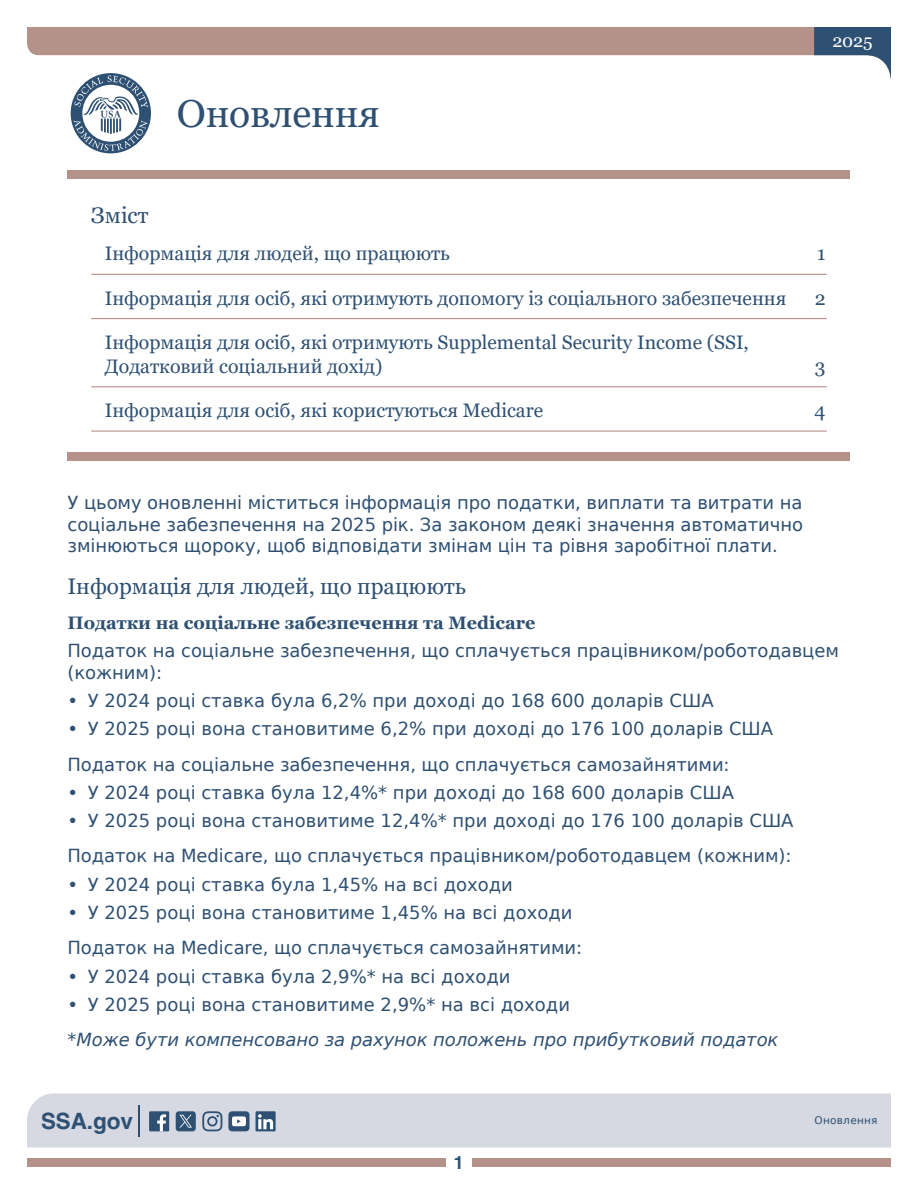
<style>
.page{position:relative;width:918px;height:1188px;background:#fff}
.page>*{position:absolute;margin:0;border:0;box-sizing:border-box;transform-origin:0 0}
.t1{font:39px "Georgia";letter-spacing:-.005em;color:#2e5072}
.t2{font:22.5px "Georgia";color:#2e5072}
.t3{font:700 22.5px "Helvetica";letter-spacing:-.005em;color:#2e5072}
.t4{font:19.5px/24px "Georgia";color:#2e5072}
.t5{font:18px/21.6px "DejaVu Sans";color:#2e5072;text-align:justify}
.t6{font:italic 18px "DejaVu Sans";letter-spacing:-.005em;color:#2e5072}
.t7{font:700 18px "Georgia";color:#2e5072}
.t8{font:18px "Georgia";color:#fff}
.t9{font:700 18px "Helvetica";color:#2e5072}
.t10{font:10.5px "DejaVu Sans";letter-spacing:.025em;color:#2e5072}
</style>
<div class="page">
<div style="left:27px;top:1159px;width:419px;height:8px;background:#b49189"></div>
<div style="left:472px;top:1159px;width:419px;height:8px;background:#b49189"></div>
<div style="left:27px;top:1094px;width:864px;height:54px;background:#d6d9e2"></div>
<hr style="left:138px;top:1105px;width:1px;height:32px;background:#2e5072">
<div style="left:27px;top:27px;width:787px;height:29px;background:#b49189"></div>
<svg style="left:814px;top:27px;width:77px;height:53px"></svg>
<div style="left:68px;top:171px;width:782px;height:8px;background:#b49189"></div>
<div style="left:68px;top:452px;width:782px;height:8px;background:#b49189"></div>
<svg style="left:256px;top:1111px;width:20px;height:20px"></svg>
<svg style="left:258px;top:1114px;width:15px;height:15px"></svg>
<svg style="left:202px;top:1111px;width:20px;height:20px"></svg>
<svg style="left:228px;top:1111px;width:22px;height:20px"></svg>
<div style="left:176px;top:1111px;width:20px;height:20px;background:#2e5072;border-radius:3px"></div>
<svg style="left:179px;top:1115px;width:13px;height:13px"></svg>
<div style="left:149px;top:1111px;width:20px;height:20px;background:#2e5072"></div>
<svg style="left:157px;top:1114px;width:9px;height:17px"></svg>
<div style="left:67px;top:70px;width:87px;height:87px;border:3px solid #fff;border-radius:50%"></div>
<div style="left:71px;top:73px;width:80px;height:80px;background:#2e5072;border-radius:50%"></div>
<svg style="left:74px;top:76px;width:74px;height:75px"></svg>
<hr style="left:91px;top:274px;width:736px;height:1px;background:#b49189">
<hr style="left:91px;top:318px;width:736px;height:1px;background:#b49189">
<hr style="left:91px;top:386px;width:736px;height:1px;background:#b49189">
<hr style="left:91px;top:431px;width:736px;height:1px;background:#b49189">
<h1 class="t1" style="left:177px;top:90px;width:204px">Оновлення</h1>
<p class="t8" style="left:832px;top:30px;width:42px">2025</p>
<h1 class="t2" style="left:91px;top:201px;width:59px">Зміст</h1>
<p class="t4" style="left:105px;top:242px;width:347px">Інформація для людей, що працюють</p>
<p class="t4" style="left:817px;top:242px;width:10px">1</p>
<p class="t4" style="left:105px;top:286px;width:683px">Інформація для осіб, які отримують допомогу із соціального забезпечення</p>
<p class="t4" style="left:815px;top:286px;width:12px">2</p>
<p class="t4" style="left:105px;top:330px;width:646px">Інформація для осіб, які отримують Supplemental Security Income (SSI,<br>Додатковий соціальний дохід)</p>
<p class="t4" style="left:815px;top:354px;width:12px">3</p>
<p class="t4" style="left:105px;top:399px;width:440px">Інформація для осіб, які користуються Medicare</p>
<p class="t4" style="left:815px;top:399px;width:13px">4</p>
<p class="t5" style="left:68px;top:492px;width:737px">У цьому оновленні міститься інформація про податки, виплати та витрати на соціальне забезпечення на 2025 рік. За законом деякі значення автоматично змінюються щороку, щоб відповідати змінам цін та рівня заробітної плати.</p>
<h1 class="t2" style="left:68px;top:573px;width:400px">Інформація для людей, що працюють</h1>
<h2 class="t7" style="left:68px;top:611px;width:469px">Податки на соціальне забезпечення та Medicare</h2>
<p class="t5" style="left:68px;top:640px;width:773px">Податок на соціальне забезпечення, що сплачується працівником/роботодавцем (кожним):</p>
<p class="t5" style="left:68px;top:690px;width:648px">• У 2024 році ставка була 6,2% при доході до 168 600 доларів США</p>
<p class="t5" style="left:68px;top:718px;width:707px">• У 2025 році вона становитиме 6,2% при доході до 176 100 доларів США</p>
<p class="t5" style="left:68px;top:753px;width:664px">Податок на соціальне забезпечення, що сплачується самозайнятими:</p>
<p class="t5" style="left:68px;top:781px;width:668px">• У 2024 році ставка була 12,4%* при доході до 168 600 доларів США</p>
<p class="t5" style="left:68px;top:810px;width:728px">• У 2025 році вона становитиме 12,4%* при доході до 176 100 доларів США</p>
<p class="t5" style="left:68px;top:845px;width:726px">Податок на Medicare, що сплачується працівником/роботодавцем (кожним):</p>
<p class="t5" style="left:68px;top:873px;width:447px">• У 2024 році ставка була 1,45% на всі доходи</p>
<p class="t5" style="left:68px;top:901px;width:507px">• У 2025 році вона становитиме 1,45% на всі доходи</p>
<p class="t5" style="left:68px;top:937px;width:516px">Податок на Medicare, що сплачується самозайнятими:</p>
<p class="t5" style="left:68px;top:965px;width:445px">• У 2024 році ставка була 2,9%* на всі доходи</p>
<p class="t5" style="left:68px;top:993px;width:504px">• У 2025 році вона становитиме 2,9%* на всі доходи</p>
<p class="t6" style="left:68px;top:1027px;width:712px">*Може бути компенсовано за рахунок положень про прибутковий податок</p>
<p class="t3" style="left:41px;top:1108px;width:93px">SSA.gov</p>
<p class="t10" style="left:814px;top:1112px;width:65px">Оновлення</p>
<p class="t9" style="left:454px;top:1152px;width:12px">1</p>
</div>
